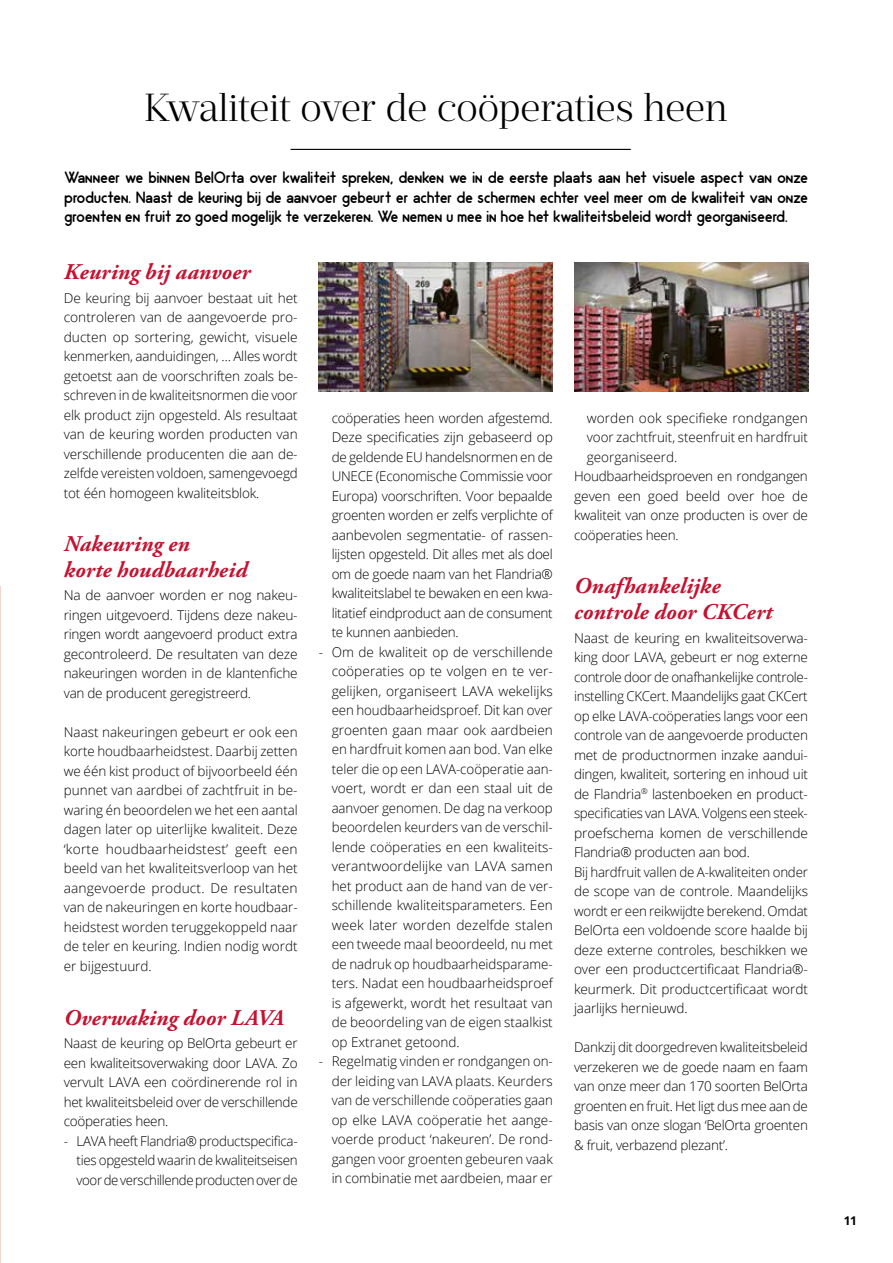
<style>
.page{position:relative;width:893px;height:1263px;background:#fff}
.page>*{position:absolute;margin:0;border:0;box-sizing:border-box;transform-origin:0 0}
.t1{font:300 39px "Prumo Deck";letter-spacing:-.005em;color:#000}
.t2{font:italic 700 22.5px/25.5px "Adobe Garamond Pro";letter-spacing:.01em;color:#c41230}
.t3{font:16.5px/19.5px "Odin Rounded";letter-spacing:-.02em;color:#000;text-align:justify}
.t4{font:300 13.5px/19.5px "Open Sans";letter-spacing:-.015em;color:#000;text-align:justify}
.t5{font:300 13.5px "Open Sans";letter-spacing:.005em;color:#000}
.t6{font:700 12px "Open Sans";color:#000}
</style>
<div class="page">
<hr style="left:0;top:587px;width:1px;height:676px;background:#f4d5cd">
<img style="left:319px;top:263px;width:234px;height:128px">
<img style="left:574px;top:263px;width:234px;height:128px">
<hr style="left:291px;top:149px;width:340px;height:1px;background:#000">
<h1 class="t1" style="left:144px;top:84px;width:585px">Kwaliteit over de coöperaties heen</h1>
<p class="t3" style="left:64px;top:168px;width:745px">Wanneer we binnen BelOrta over kwaliteit spreken, denken we in de eerste plaats aan het visuele aspect van onze producten. Naast de keuring bij de aanvoer gebeurt er achter de schermen echter veel meer om de kwaliteit van onze groenten en fruit zo goed mogelijk te verzekeren. We nemen u mee in hoe het kwaliteitsbeleid wordt georganiseerd.</p>
<h2 class="t2" style="left:64px;top:259px;width:188px">Keuring bij aanvoer</h2>
<p class="t4" style="left:64px;top:288px;width:235px">De keuring bij aanvoer bestaat uit het controleren van de aangevoerde pro&shy;ducten op sortering, gewicht, visuele kenmerken, aanduidingen, … Alles wordt getoetst aan de voorschriften zoals be&shy;schreven in de kwaliteitsnormen die voor elk product zijn opgesteld. Als resultaat van de keuring worden producten van verschillende producenten die aan de&shy;zelfde vereisten voldoen, samengevoegd tot één homogeen kwaliteitsblok.</p>
<h2 class="t2" style="left:64px;top:532px;width:185px">Nakeuring en<br>korte houdbaarheid</h2>
<p class="t4" style="left:64px;top:585px;width:235px">Na de aanvoer worden er nog nakeu&shy;ringen uitgevoerd. Tijdens deze nakeu&shy;ringen wordt aangevoerd product extra gecontroleerd. De resultaten van deze nakeuringen worden in de klantenfiche van de producent geregistreerd.</p>
<p class="t4" style="left:64px;top:722px;width:235px">Naast nakeuringen gebeurt er ook een korte houdbaarheidstest. Daarbij zetten we één kist product of bijvoorbeeld één punnet van aardbei of zachtfruit in be&shy;waring én beoordelen we het een aantal dagen later op uiterlijke kwaliteit. Deze ‘korte houdbaarheidstest’ geeft een beeld van het kwaliteitsverloop van het aangevoerde product. De resultaten van de nakeuringen en korte houdbaar&shy;heidstest worden teruggekoppeld naar de teler en keuring. Indien nodig wordt er bijgestuurd.</p>
<h2 class="t2" style="left:64px;top:1005px;width:222px">Overwaking door LAVA</h2>
<p class="t4" style="left:64px;top:1033px;width:235px">Naast de keuring op BelOrta gebeurt er een kwaliteitsoverwaking door LAVA. Zo vervult LAVA een coördinerende rol in het kwaliteitsbeleid over de verschillende coöperaties heen.</p>
<p class="t4" style="left:77px;top:1131px;width:223px;text-indent:-13px">- LAVA heeft Flandria® productspecifica&shy;ties opgesteld waarin de kwaliteitseisen voor de verschillende producten over de</p>
<p class="t5" style="left:587px;top:409px;width:223px">worden ook specifieke rondgangen</p>
<p class="t4" style="left:587px;top:427px;width:223px">voor zachtfruit, steenfruit en hardfruit</p>
<p class="t4" style="left:587px;top:447px;width:92px">georganiseerd.</p>
<p class="t4" style="left:574px;top:466px;width:235px">Houdbaarheidsproeven en rondgangen</p>
<p class="t4" style="left:574px;top:486px;width:235px">geven een goed beeld over hoe de</p>
<p class="t4" style="left:574px;top:505px;width:235px">kwaliteit van onze producten is over de</p>
<p class="t4" style="left:574px;top:525px;width:106px">coöperaties heen.</p>
<h2 class="t2" style="left:574px;top:574px;width:200px">Onafhankelijke controle door CKCert</h2>
<p class="t4" style="left:574px;top:628px;width:235px;text-align:left">Naast de keuring en kwaliteitsoverwa&shy;king door LAVA, gebeurt er nog externe controle door de onafhankelijke controle&shy;instelling CKCert. Maandelijks gaat CKCert op elke LAVA-coöperaties langs voor een controle van de aangevoerde producten met de productnormen inzake aandui&shy;dingen, kwaliteit, sortering en inhoud uit de Flandria<sup>®</sup> lastenboeken en product&shy;specificaties van LAVA. Volgens een steek&shy;proefschema komen de verschillende Flandria® producten aan bod.<br>Bij hardfruit vallen de A-kwaliteiten onder de scope van de controle. Maandelijks wordt er een reikwijdte berekend. Omdat BelOrta een voldoende score haalde bij deze externe controles, beschikken we over een productcertificaat Flandria®- keurmerk. Dit productcertificaat wordt jaarlijks hernieuwd.</p>
<p class="t4" style="left:574px;top:1037px;width:235px">Dankzij dit doorgedreven kwaliteitsbeleid verzekeren we de goede naam en faam van onze meer dan 170 soorten BelOrta groenten en fruit. Het ligt dus mee aan de basis van onze slogan ‘BelOrta groenten &amp; fruit, verbazend plezant’.</p>
<p class="t4" style="left:332px;top:408px;width:223px">coöperaties heen worden afgestemd.<br>Deze specificaties zijn gebaseerd op de geldende EU handelsnormen en de UNECE (Economische Commissie voor Europa) voorschriften. Voor bepaalde groenten worden er zelfs verplichte of aanbevolen segmentatie- of rassen&shy;lijsten opgesteld. Dit alles met als doel om de goede naam van het Flandria® kwaliteitslabel te bewaken en een kwa&shy;litatief eindproduct aan de consument te kunnen aanbieden.</p>
<p class="t4" style="left:332px;top:642px;width:223px;text-indent:-13px">- Om de kwaliteit op de verschillende coöperaties op te volgen en te ver&shy;gelijken, organiseert LAVA wekelijks een houdbaarheidsproef. Dit kan over groenten gaan maar ook aardbeien en hardfruit komen aan bod. Van elke teler die op een LAVA-coöperatie aan&shy;voert, wordt er dan een staal uit de aanvoer genomen. De dag na verkoop beoordelen keurders van de verschil&shy;lende coöperaties en een kwaliteits&shy;verantwoordelijke van LAVA samen het product aan de hand van de ver&shy;schillende kwaliteitsparameters. Een week later worden dezelfde stalen een tweede maal beoordeeld, nu met de nadruk op houdbaarheidsparame&shy;ters. Nadat een houdbaarheidsproef is afgewerkt, wordt het resultaat van de beoordeling van de eigen staalkist op Extranet getoond.</p>
<p class="t4" style="left:332px;top:1051px;width:223px;text-indent:-13px">- Regelmatig vinden er rondgangen on&shy;der leiding van LAVA plaats. Keurders van de verschillende coöperaties gaan op elke LAVA coöperatie het aange&shy;voerde product ‘nakeuren’. De rond&shy;gangen voor groenten gebeuren vaak in combinatie met aardbeien, maar er</p>
<p class="t6" style="left:844px;top:1212px;width:15px">11</p>
</div>
